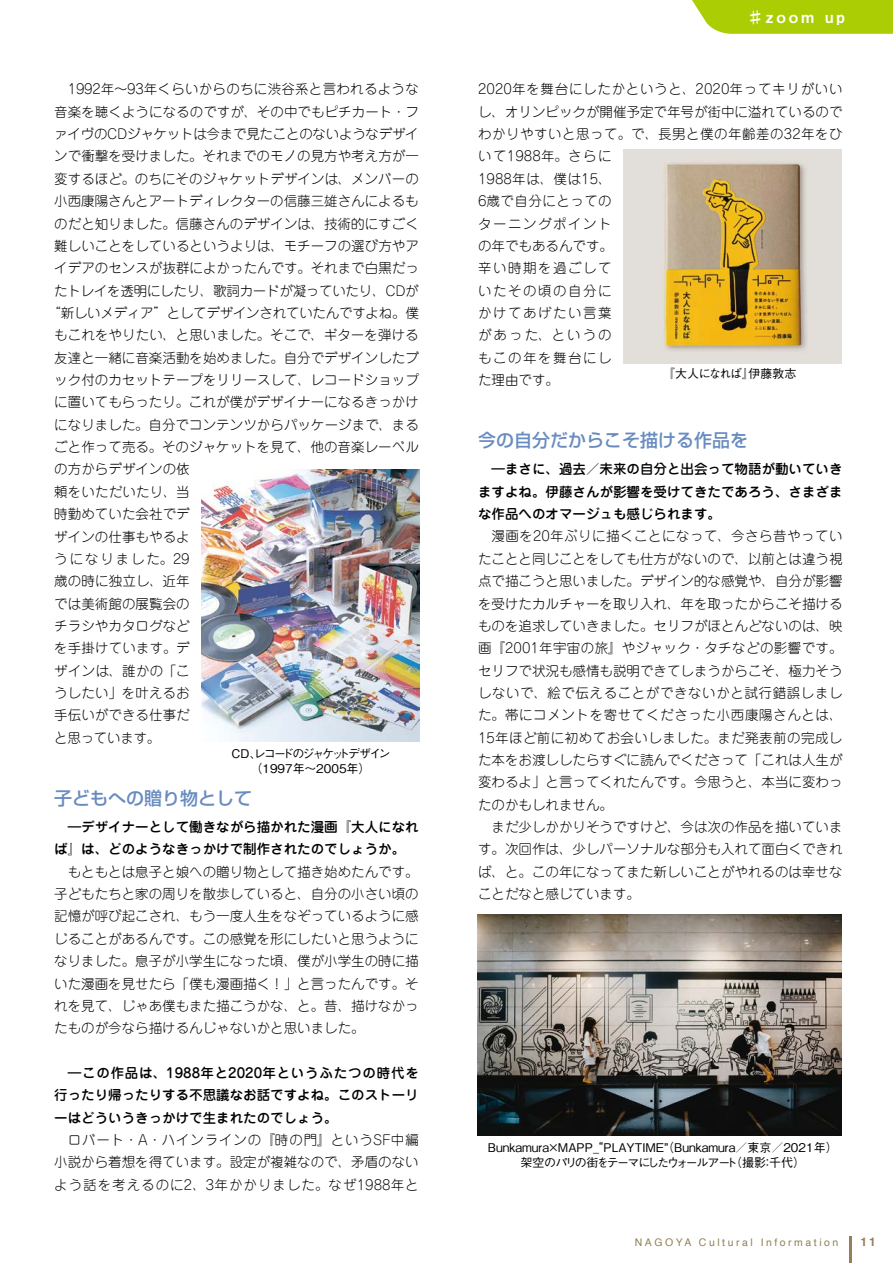
<style>
.page{position:relative;width:893px;height:1263px;background:#fff}
.page>*{position:absolute;margin:0;border:0;box-sizing:border-box;transform-origin:0 0}
.t1{font:500 18px "Shin Go Pro";color:#688bc0}
.t2{font:15px "Midashi Go Pro MB31";letter-spacing:.19em;color:#fff}
.t3{font:300 13.5px/22.4px "Jun 101 Pro";color:#000;text-align:justify}
.t4{font:500 13.5px/22.4px "Jun 34 Pro";color:#000;text-align:justify}
.t5{font:300 13.5px/22.4px "Jun 101 Pro";letter-spacing:.04em;color:#000}
.t6{font:300 13.5px "Jun 101 Pro";letter-spacing:-.02em;color:#000}
.t7{font:300 13.5px "Jun 101 Pro";letter-spacing:.02em;color:#000}
.t8{font:300 13.5px "Jun 101 Pro";letter-spacing:.14em;color:#000}
.t9{font:500 12px/15.5px "Gothic BBB Pr 5";color:#000;text-align:center}
.t10{font:500 12px/15.5px "Gothic BBB Pr 5";letter-spacing:-.14em;color:#000;text-align:center}
.t11{font:500 12px "Gothic BBB Pr 5";letter-spacing:-.02em;color:#000}
.t12{font:700 12px "Helvetica";color:#938058}
.t13{font:10.5px "Helvetica";letter-spacing:.24em;color:#938058}
</style>
<div class="page">
<img style="left:478px;top:914px;width:363px;height:221px">
<img style="left:202px;top:469px;width:217px;height:272px">
<svg style="left:692px;top:0;width:201px;height:34px;background:#b0d013"></svg>
<img style="left:624px;top:149px;width:217px;height:214px">
<hr style="left:849px;top:1236px;width:2px;height:27px;background:#938058">
<p class="t7" style="left:68px;top:79px;width:353px">1992年～93年くらいからのちに渋谷系と言われるような</p>
<p class="t3" style="left:54px;top:99px;width:366px">音楽を聴くようになるのですが、その中でもピチカート・フ</p>
<p class="t6" style="left:54px;top:123px;width:366px">ァイヴのCDジャケットは今まで見たことのないようなデザイ</p>
<p class="t3" style="left:54px;top:144px;width:366px">ンで衝撃を受けました。それまでのモノの見方や考え方が一</p>
<p class="t3" style="left:54px;top:166px;width:366px">変するほど。のちにそのジャケットデザインは、メンバーの</p>
<p class="t3" style="left:54px;top:188px;width:366px">小西康陽さんとアートディレクターの信藤三雄さんによるも</p>
<p class="t3" style="left:54px;top:211px;width:366px">のだと知りました。信藤さんのデザインは、技術的にすごく</p>
<p class="t3" style="left:54px;top:233px;width:366px">難しいことをしているというよりは、モチーフの選び方やア</p>
<p class="t3" style="left:54px;top:255px;width:366px">イデアのセンスが抜群によかったんです。それまで白黒だっ</p>
<p class="t6" style="left:54px;top:280px;width:366px">たトレイを透明にしたり、歌詞カードが凝っていたり、CDが</p>
<p class="t6" style="left:48px;top:302px;width:373px">“新しいメディア”としてデザインされていたんですよね。僕</p>
<p class="t3" style="left:54px;top:322px;width:366px">もこれをやりたい、と思いました。そこで、ギターを弾ける</p>
<p class="t3" style="left:54px;top:345px;width:366px">友達と一緒に音楽活動を始めました。自分でデザインしたブ</p>
<p class="t3" style="left:54px;top:367px;width:366px">ック付のカセットテープをリリースして、レコードショップ</p>
<p class="t3" style="left:54px;top:390px;width:366px">に置いてもらったり。これが僕がデザイナーになるきっかけ</p>
<p class="t3" style="left:54px;top:412px;width:366px">になりました。自分でコンテンツからパッケージまで、まる</p>
<p class="t3" style="left:54px;top:434px;width:366px">ごと作って売る。そのジャケットを見て、他の音楽レーベル</p>
<p class="t3" style="left:54px;top:457px;width:137px">の方からデザインの依</p>
<p class="t3" style="left:54px;top:479px;width:137px">頼をいただいたり、当</p>
<p class="t3" style="left:54px;top:501px;width:137px">時勤めていた会社でデ</p>
<p class="t3" style="left:54px;top:524px;width:137px">ザインの仕事もやるよ</p>
<p class="t8" style="left:54px;top:548px;width:137px">うになりました。29</p>
<p class="t3" style="left:54px;top:568px;width:137px">歳の時に独立し、近年</p>
<p class="t3" style="left:54px;top:591px;width:137px">では美術館の展覧会の</p>
<p class="t3" style="left:54px;top:613px;width:137px">チラシやカタログなど</p>
<p class="t3" style="left:54px;top:635px;width:137px">を手掛けています。デ</p>
<p class="t3" style="left:54px;top:658px;width:137px">ザインは、誰かの「こ</p>
<p class="t3" style="left:54px;top:680px;width:137px">うしたい」を叶えるお</p>
<p class="t3" style="left:54px;top:702px;width:137px">手伝いができる仕事だ</p>
<p class="t6" style="left:54px;top:727px;width:108px">と思っています。</p>
<p class="t10" style="left:231px;top:744px;width:160px">C D、レコードのジャケットデザイン（1997年～2005年）</p>
<h1 class="t1" style="left:54px;top:783px;width:199px">子どもへの贈り物として</h1>
<p class="t4" style="left:54px;top:814px;width:366px;text-indent:14px">―デザイナーとして働きながら描かれた漫画『大人になれば』は、どのようなきっかけで制作されたのでしょうか。</p>
<p class="t3" style="left:54px;top:859px;width:366px;text-indent:14px">もともとは息子と娘への贈り物として描き始めたんです。子どもたちと家の周りを散歩していると、自分の小さい頃の記憶が呼び起こされ、もう一度人生をなぞっているように感じることがあるんです。この感覚を形にしたいと思うようになりました。息子が小学生になった頃、僕が小学生の時に描いた漫画を見せたら「僕も漫画描く！」と言ったんです。それを見て、じゃあ僕もまた描こうかな、と。昔、描けなかったものが今なら描けるんじゃないかと思いました。</p>
<p class="t4" style="left:54px;top:1060px;width:366px;text-indent:14px">―この作品は、1988年と2020年というふたつの時代を行ったり帰ったりする不思議なお話ですよね。このストーリーはどういうきっかけで生まれたのでしょう。</p>
<p class="t3" style="left:54px;top:1127px;width:366px;text-indent:14px">ロバート・A・ハインラインの『時の門』というSF中編小説から着想を得ています。設定が複雑なので、矛盾のないよう話を考えるのに2、3年かかりました。なぜ1988年と</p>
<p class="t2" style="left:748px;top:5px;width:99px">♯zoom up</p>
<p class="t5" style="left:478px;top:77px;width:366px">2020年を舞台にしたかというと、2020年ってキリがいいし、オリンピックが開催予定で年号が街中に溢れているのでわかりやすいと思って。で、長男と僕の年齢差の32年をひいて1988年。さらに<br>1988年は、僕は15、<br>6歳で自分にとっての<br>ターニングポイント<br>の年でもあるんです。<br>辛い時期を過ごして<br>いたその頃の自分に<br>かけてあげたい言葉<br>があった、というの<br>もこの年を舞台にし<br>た理由です。</p>
<p class="t11" style="left:663px;top:364px;width:135px">『大人になれば』伊藤敦志</p>
<h1 class="t1" style="left:478px;top:425px;width:271px">今の自分だからこそ描ける作品を</h1>
<p class="t4" style="left:478px;top:457px;width:366px;text-indent:14px">―まさに、過去／未来の自分と出会って物語が動いていきますよね。伊藤さんが影響を受けてきたであろう、さまざまな作品へのオマージュも感じられます。</p>
<p class="t3" style="left:478px;top:524px;width:366px;text-indent:13px">漫画を20年ぶりに描くことになって、今さら昔やっていたことと同じことをしても仕方がないので、以前とは違う視点で描こうと思いました。デザイン的な感覚や、自分が影響を受けたカルチャーを取り入れ、年を取ったからこそ描けるものを追求していきました。セリフがほとんどないのは、映画『2001年宇宙の旅』やジャック・タチなどの影響です。セリフで状況も感情も説明できてしまうからこそ、極力そうしないで、絵で伝えることができないかと試行錯誤しました。帯にコメントを寄せてくださった小西康陽さんとは、15年ほど前に初めてお会いしました。まだ発表前の完成した本をお渡ししたらすぐに読んでくださって「これは人生が変わるよ」と言ってくれたんです。今思うと、本当に変わったのかもしれません。</p>
<p class="t3" style="left:478px;top:814px;width:366px;text-indent:14px">まだ少しかかりそうですけど、今は次の作品を描いています。次回作は、少しパーソナルな部分も入れて面白くできれば、と。この年になってまた新しいことがやれるのは幸せなことだなと感じています。</p>
<p class="t9" style="left:488px;top:1138px;width:351px">Bunkamura×MAPP_“PLAYTIME”（Bunkamura／東京／2021年）架空のパリの街をテーマにしたウォールアート（撮影：千代）</p>
<p class="t13" style="left:635px;top:1234px;width:205px">NAGOYA Cultural Information</p>
<p class="t12" style="left:860px;top:1232px;width:17px">11</p>
</div>
